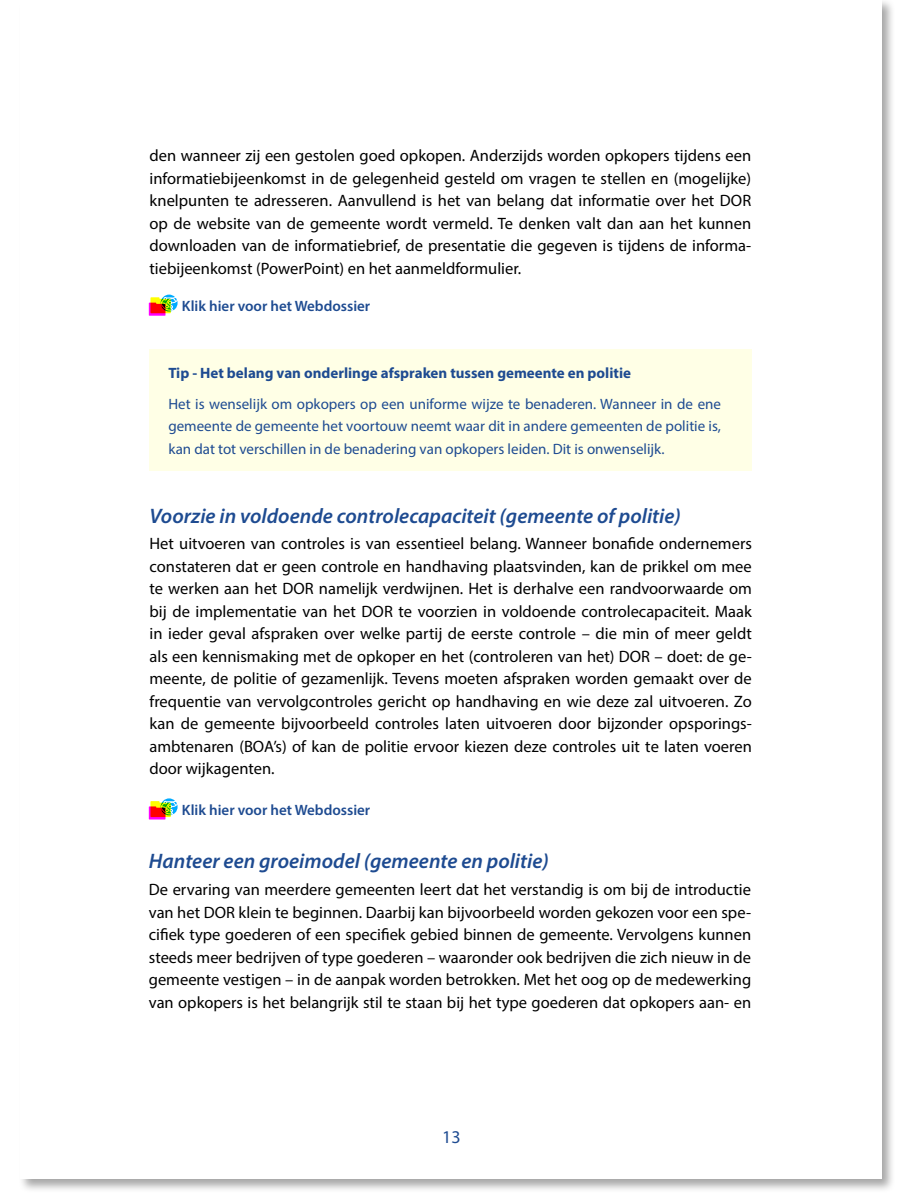
<style>
.page{position:relative;width:900px;height:1200px;background:#fff}
.page>*{position:absolute;margin:0;border:0;box-sizing:border-box;transform-origin:0 0}
.subcursief{font:italic 600 21px "Myriad Pro";color:#1e4b91}
.t1{font:18px "Myriad Pro";color:#1e4b91}
.body{font:16.5px/22.5px "Myriad Pro";color:#000;text-align:justify}
.intermezzobody{font:15px/22.5px "Myriad Pro";color:#1e4b91;text-align:justify}
.intermezzokop{font:700 15px "Myriad Pro";color:#1e4b91}
.t2{font:600 15px "Myriad Pro";color:#1e4b91}
</style>
<div class="page">
<div style="left:18px;top:0;width:878px;height:1193px;background:#000;opacity:.35"></div>
<div style="left:20px;top:0;width:861px;height:1179px;background:#fff"></div>
<svg style="left:149px;top:296px;width:29px;height:20px"></svg>
<svg style="left:161px;top:798px;width:17px;height:17px"></svg>
<svg style="left:149px;top:800px;width:29px;height:20px"></svg>
<div style="left:149px;top:350px;width:602px;height:121px;background:#ffffe6"></div>
<p class="body" style="left:150px;top:144px;width:603px">den wanneer zij een gestolen goed opkopen. Anderzijds worden opkopers tijdens een informatiebijeenkomst in de gelegenheid gesteld om vragen te stellen en (mogelijke) knelpunten te adresseren. Aanvullend is het van belang dat informatie over het DOR op de website van de gemeente wordt vermeld. Te denken valt dan aan het kunnen downloaden van de informatiebrief, de presentatie die gegeven is tijdens de informa&shy;tiebijeenkomst (PowerPoint) en het aanmeldformulier.</p>
<p class="t2" style="left:182px;top:296px;width:190px">Klik hier voor het Webdossier</p>
<p class="intermezzokop" style="left:168px;top:363px;width:464px">Tip - Het belang van onderlinge afspraken tussen gemeente en politie</p>
<p class="intermezzobody" style="left:168px;top:392px;width:554px">Het is wenselijk om opkopers op een uniforme wijze te benaderen. Wanneer in de ene gemeente de gemeente het voortouw neemt waar dit in andere gemeenten de politie is, kan dat tot verschillen in de benadering van opkopers leiden. Dit is onwenselijk.</p>
<p class="subcursief" style="left:150px;top:502px;width:533px">Voorzie in voldoende controlecapaciteit (gemeente of politie)</p>
<p class="body" style="left:150px;top:532px;width:604px">Het uitvoeren van controles is van essentieel belang. Wanneer bonafide ondernemers constateren dat er geen controle en handhaving plaatsvinden, kan de prikkel om mee te werken aan het DOR namelijk verdwijnen. Het is derhalve een randvoorwaarde om bij de implementatie van het DOR te voorzien in voldoende controlecapaciteit. Maak in ieder geval afspraken over welke partij de eerste controle – die min of meer geldt als een kennismaking met de opkoper en het (controleren van het) DOR – doet: de ge&shy;meente, de politie of gezamenlijk. Tevens moeten afspraken worden gemaakt over de frequentie van vervolgcontroles gericht op handhaving en wie deze zal uitvoeren. Zo kan de gemeente bijvoorbeeld controles laten uitvoeren door bijzonder opsporings&shy;ambtenaren (BOA’s) of kan de politie ervoor kiezen deze controles uit te laten voeren door wijkagenten.</p>
<p class="t2" style="left:182px;top:800px;width:190px">Klik hier voor het Webdossier</p>
<p class="subcursief" style="left:149px;top:848px;width:401px">Hanteer een groeimodel (gemeente en politie)</p>
<p class="body" style="left:149px;top:878px;width:604px">De ervaring van meerdere gemeenten leert dat het verstandig is om bij de introductie van het DOR klein te beginnen. Daarbij kan bijvoorbeeld worden gekozen voor een spe&shy;cifiek type goederen of een specifiek gebied binnen de gemeente. Vervolgens kunnen steeds meer bedrijven of type goederen – waaronder ook bedrijven die zich nieuw in de gemeente vestigen – in de aanpak worden betrokken. Met het oog op de medewerking van opkopers is het belangrijk stil te staan bij het type goederen dat opkopers aan- en</p>
<p class="t1" style="left:442px;top:1126px;width:20px">13</p>
</div>
